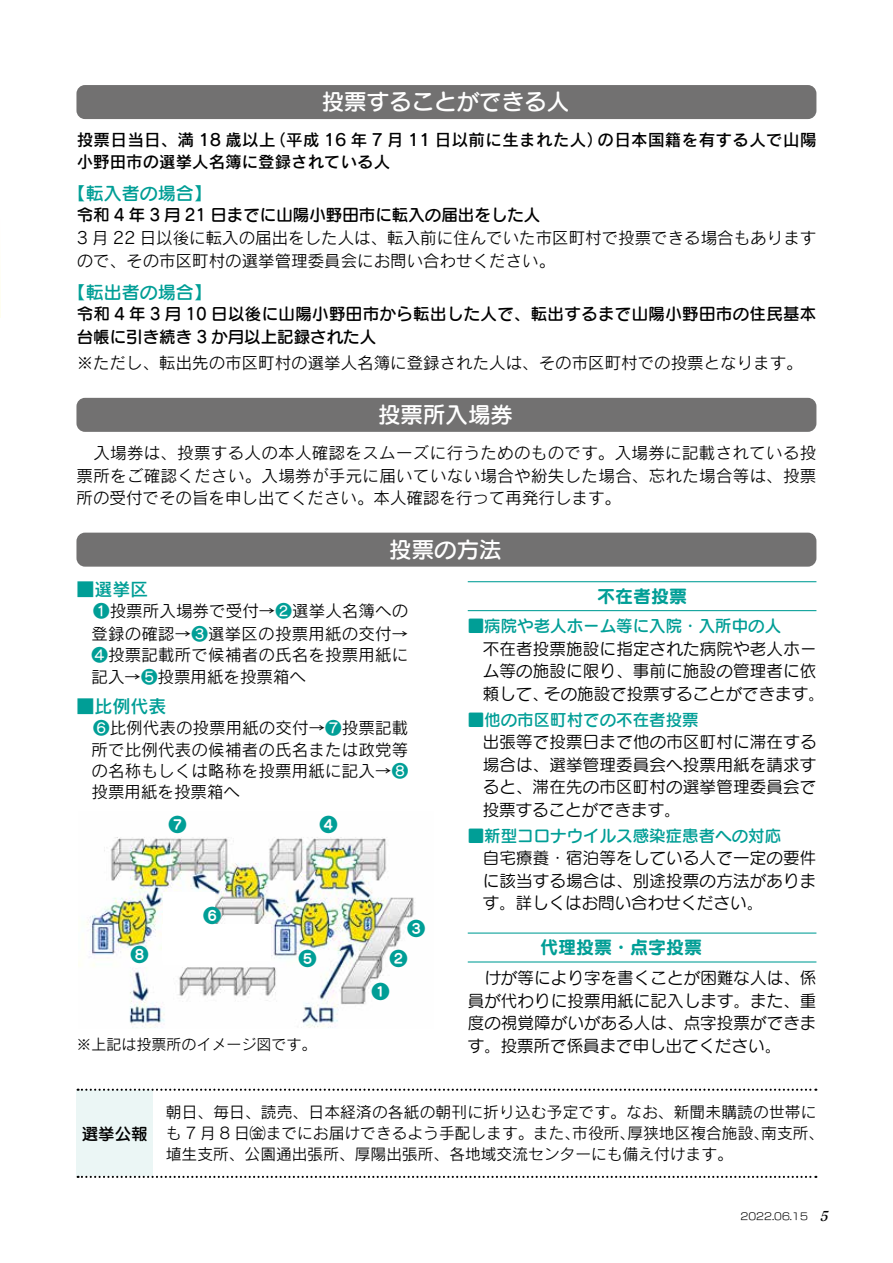
<style>
.page{position:relative;width:893px;height:1263px;background:#fff}
.page>*{position:absolute;margin:0;border:0;box-sizing:border-box;transform-origin:0 0}
.t1{font:22.5px "Seurat Pro DB";color:#fff}
.t2{font:18px "Seurat Pro DB";color:#009e96}
.t3{font:18px "Seurat Pro B";color:#009e96}
.t4{font:18px "Rodin Pro DB";color:#009e96}
.t5{font:17.55px "Seurat Pro N DB";color:#009e96}
.t6{font:16.5px/22.5px "Rodin Pro M";color:#000}
.t7{font:16.5px/22.5px "Seurat Pro M";letter-spacing:.01em;color:#000;text-align:justify}
.t8{font:16.5px/22.5px "Rodin Pro DB";letter-spacing:.025em;color:#000}
.t9{font:16.5px/22.5px "Seurat Pro DB";letter-spacing:.02em;color:#000}
.t10{font:16.5px "Seurat Pro DB";color:#009e96}
.t11{font:16.5px "Seurat Pro DB";color:#000}
.t12{font:16.5px "Seurat Pro N DB";color:#000}
.t13{font:15.75px/21px "Rodin Pro M";color:#000}
.t14{font:15px "Rodin Pro M";color:#000}
.t15{font:9.75px "New Rodin Pro M";color:#000}
.s1{font-family:"Rodin Pro M"}
.s2{color:#009e96}
.s3{font-family:"Matisse Eleganto Pro B";font-style:italic;font-size:13.5px}
</style>
<div class="page">
<svg style="left:0;top:281px;width:1px;height:37px"></svg>
<div style="left:77px;top:1091px;width:76px;height:85px;background:#ebf6f5"></div>
<svg style="left:78px;top:1089px;width:738px;height:2px"></svg>
<svg style="left:78px;top:1176px;width:738px;height:2px"></svg>
<div style="left:76px;top:85px;width:740px;height:34px;background:#727171;border-radius:9px"></div>
<div style="left:76px;top:398px;width:740px;height:34px;background:#727171;border-radius:9px"></div>
<hr style="left:468px;top:610px;width:348px;height:1px;background:#009e96">
<hr style="left:468px;top:581px;width:348px;height:1px;background:#009e96">
<hr style="left:468px;top:961px;width:348px;height:1px;background:#009e96">
<hr style="left:468px;top:932px;width:348px;height:1px;background:#009e96">
<div style="left:76px;top:533px;width:740px;height:34px;background:#727171;border-radius:9px"></div>
<img style="left:79px;top:837px;width:335px;height:191px">
<div style="left:163px;top:893px;width:51px;height:72px;background:#fff"></div>
<div style="left:204px;top:907px;width:17px;height:17px;background:#fff;border-radius:50%"></div>
<div style="left:162px;top:925px;width:109px;height:36px;background:#fff"></div>
<h1 class="t1" style="left:322px;top:87px;width:249px">投票することができる人</h1>
<p class="t8" style="left:77px;top:127px;width:741px">投票日当日、満 18 歳以上（平成 16 年 7 月 11 日以前に生まれた人）の日本国籍を有する人で山陽小野田市の選挙人名簿に登録されている人</p>
<p class="t2" style="left:68px;top:182px;width:145px">【転入者の場合】</p>
<p class="t11" style="left:77px;top:204px;width:465px">令和 4 年 3 月 21 日までに山陽小野田市に転入の届出をした人</p>
<p class="t6" style="left:77px;top:226px;width:741px">3 月 22 日以後に転入の届出をした人は、転入前に住んでいた市区町村で投票できる場合もありますので、その市区町村の選挙管理委員会にお問い合わせください。</p>
<p class="t2" style="left:68px;top:280px;width:145px">【転出者の場合】</p>
<p class="t9" style="left:77px;top:302px;width:741px">令和 4 年 3 月 10 日以後に山陽小野田市から転出した人で、転出するまで山陽小野田市の住民基本台帳に引き続き 3 か月以上記録された人</p>
<p class="t6" style="left:77px;top:351px;width:728px">※ただし、転出先の市区町村の選挙人名簿に登録された人は、その市区町村での投票となります。</p>
<h1 class="t1" style="left:378px;top:400px;width:136px">投票所入場券</h1>
<p class="t6" style="left:77px;top:441px;width:741px;text-align:justify">　入場券は、投票する人の本人確認をスムーズに行うためのものです。入場券に記載されている投票所をご確認ください。入場券が手元に届いていない場合や紛失した場合、忘れた場合等は、投票所の受付でその旨を申し出てください。本人確認を行って再発行します。</p>
<h1 class="t1" style="left:389px;top:535px;width:114px">投票の方法</h1>
<p class="t4" style="left:77px;top:577px;width:74px"><span class="s1">■</span>選挙区</p>
<p class="t6" style="left:92px;top:599px;width:318px"><span class="s2">❶</span>投票所入場券で受付→<span class="s2">❷</span>選挙人名簿への登録の確認→<span class="s2">❸</span>選挙区の投票用紙の交付→</p>
<p class="t6" style="left:92px;top:643px;width:318px;line-height:21.8px"><span class="s2">❹</span>投票記載所で候補者の氏名を投票用紙に記入→<span class="s2">❺</span>投票用紙を投票箱へ</p>
<p class="t4" style="left:77px;top:694px;width:92px"><span class="s1">■</span>比例代表</p>
<p class="t6" style="left:92px;top:716px;width:318px"><span class="s2">❻</span>比例代表の投票用紙の交付→<span class="s2">❼</span>投票記載所で比例代表の候補者の氏名または政党等</p>
<p class="t6" style="left:92px;top:760px;width:318px;line-height:21px">の名称もしくは略称を投票用紙に記入→<span class="s2">❽</span>投票用紙を投票箱へ</p>
<p class="t5" style="left:169px;top:813px;width:19px">❼</p>
<p class="t5" style="left:204px;top:904px;width:19px">❻</p>
<p class="t5" style="left:320px;top:813px;width:19px">❹</p>
<p class="t5" style="left:131px;top:943px;width:19px">❽</p>
<p class="t5" style="left:299px;top:947px;width:19px">❺</p>
<p class="t14" style="left:77px;top:1035px;width:242px">※上記は投票所のイメージ図です。</p>
<p class="t5" style="left:407px;top:917px;width:19px">❸</p>
<p class="t5" style="left:390px;top:947px;width:19px">❷</p>
<p class="t5" style="left:372px;top:980px;width:19px">❶</p>
<p class="t3" style="left:597px;top:583px;width:91px">不在者投票</p>
<p class="t10" style="left:468px;top:615px;width:315px">■病院や老人ホーム等に入院・入所中の人</p>
<p class="t7" style="left:483px;top:637px;width:343px;text-align:left">不在者投票施設に指定された病院や老人ホーム等の施設に限り、事前に施設の管理者に依頼して、その施設で投票することができます。</p>
<p class="t10" style="left:468px;top:708px;width:232px">■他の市区町村での不在者投票</p>
<p class="t7" style="left:483px;top:730px;width:335px">出張等で投票日まで他の市区町村に滞在する場合は、選挙管理委員会へ投票用紙を請求すると、滞在先の市区町村の選挙管理委員会で投票することができます。</p>
<p class="t10" style="left:468px;top:824px;width:315px">■新型コロナウイルス感染症患者への対応</p>
<p class="t7" style="left:483px;top:846px;width:335px">自宅療養・宿泊等をしている人で一定の要件に該当する場合は、別途投票の方法があります。詳しくはお問い合わせください。</p>
<p class="t3" style="left:540px;top:935px;width:163px">代理投票・点字投票</p>
<p class="t7" style="left:468px;top:966px;width:350px;text-indent:17px">けが等により字を書くことが困難な人は、係員が代わりに投票用紙に記入します。また、重度の視覚障がいがある人は、点字投票ができます。投票所で係員まで申し出てください。</p>
<p class="t12" style="left:82px;top:1122px;width:67px">選挙公報</p>
<p class="t13" style="left:166px;top:1101px;width:660px">朝日、毎日、読売、日本経済の各紙の朝刊に折り込む予定です。なお、新聞未購読の世帯にも 7 月 8 日㈮までにお届けできるよう手配します。また、市役所、厚狭地区複合施設、南支所、埴生支所、公園通出張所、厚陽出張所、各地域交流センターにも備え付けます。</p>
<p class="t15" style="left:740px;top:1208px;width:93px">2022.06.15 <span class="s3">5</span></p>
</div>
